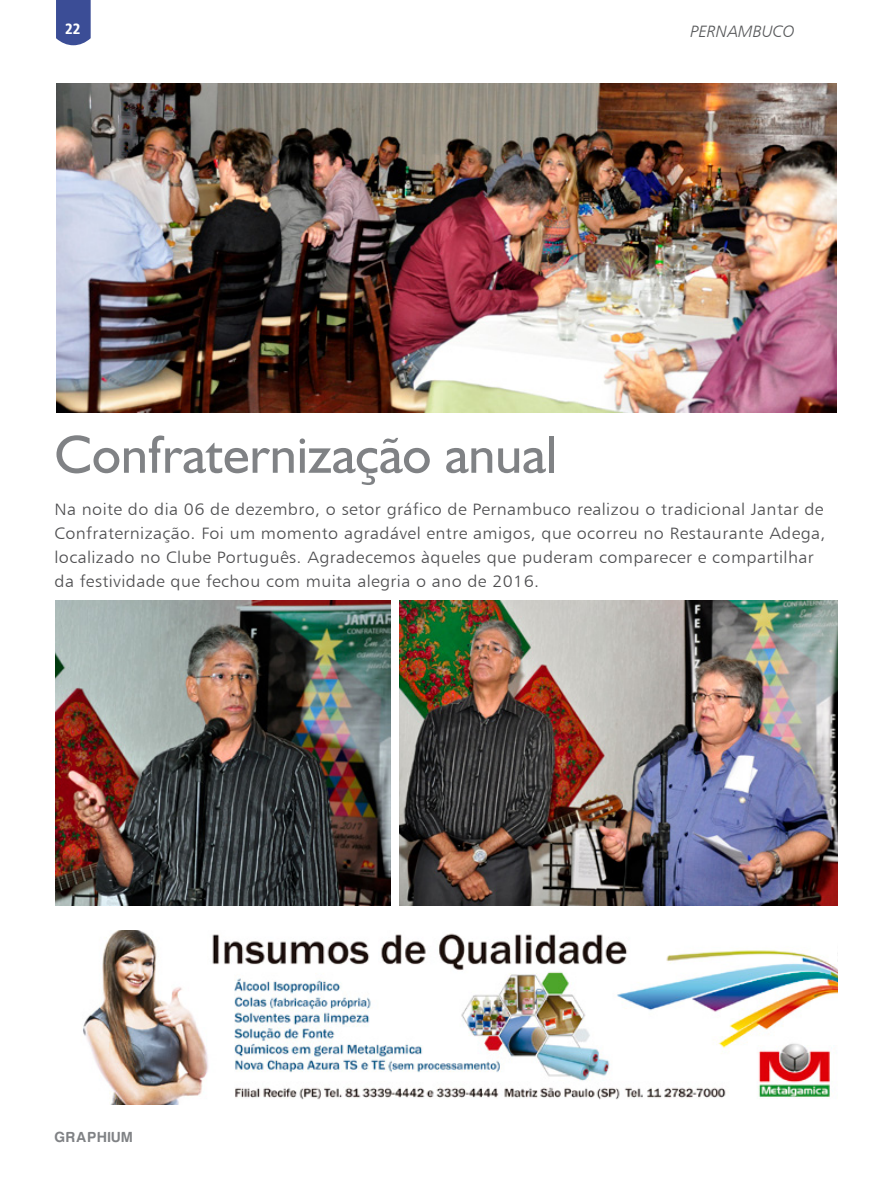
<style>
.page{position:relative;width:893px;height:1191px;background:#fff}
.page>*{position:absolute;margin:0;border:0;box-sizing:border-box;transform-origin:0 0}
.t1{font:54px "Humanist 521 BT";color:#808285}
.t2{font:16.5px/24px "Humanist 777 BT Light B";letter-spacing:.02em;color:#4d4d4f;scale:1.09 1}
.t3{font:16.5px "Humanist 777 BT Light Italic B";color:#58595b}
.t4{font:700 15px "Harabara";letter-spacing:.1em;color:#808285}
.t5{font:15px "Humanist 777 BT Black Condensed B";color:#fff}
</style>
<div class="page">
<svg style="left:56px;top:0;width:35px;height:45px;background:#45569b"></svg>
<img style="left:400px;top:600px;width:438px;height:305px">
<img style="left:55px;top:600px;width:335px;height:305px">
<img style="left:56px;top:84px;width:781px;height:328px">
<img style="left:83px;top:930px;width:755px;height:174px">
<p class="t5" style="left:65px;top:19px;width:17px">22</p>
<p class="t3" style="left:690px;top:21px;width:106px">PERNAMBUCO</p>
<h1 class="t1" style="left:55px;top:421px;width:504px">Confraternização anual</h1>
<p class="t2" style="left:55px;top:496px;width:709px">Na noite do dia 06 de dezembro, o setor gráfico de Pernambuco realizou o tradicional Jantar de Confraternização. Foi um momento agradável entre amigos, que ocorreu no Restaurante Adega, localizado no Clube Português. Agradecemos àqueles que puderam comparecer e compartilhar da festividade que fechou com muita alegria o ano de 2016.</p>
<p class="t4" style="left:55px;top:1129px;width:79px">GRAPHIUM</p>
</div>
